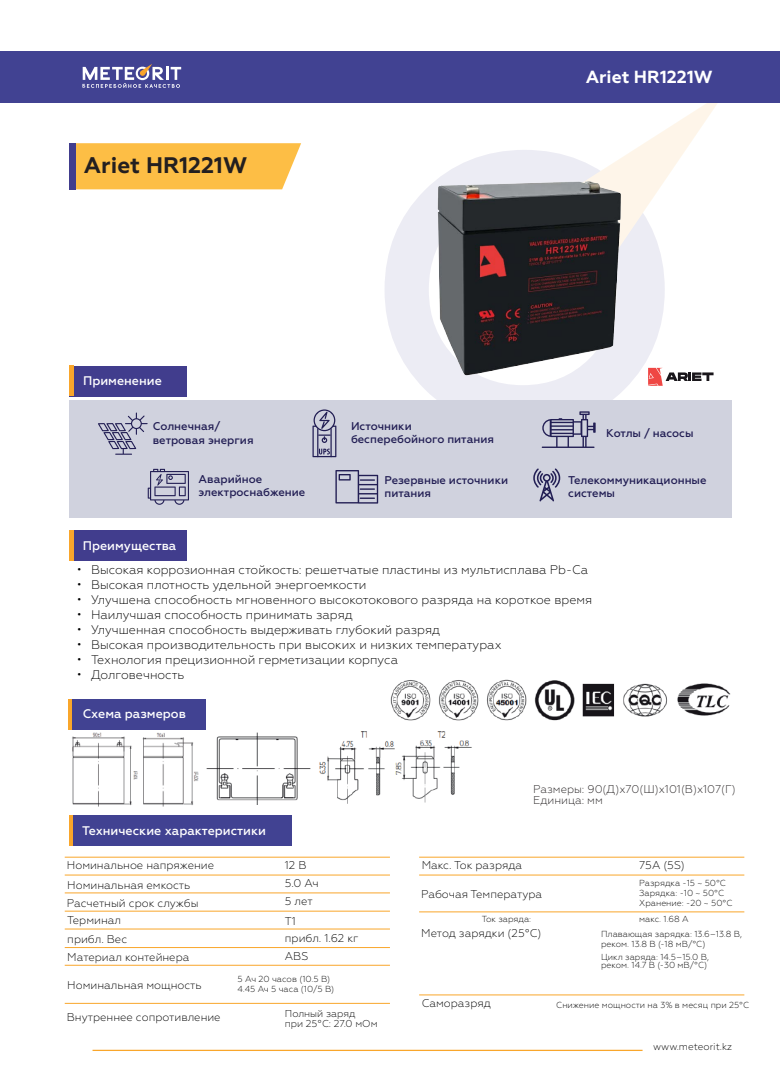
<style>
.page{position:relative;width:780px;height:1088px;background:#fff}
.page>*{position:absolute;margin:0;border:0;box-sizing:border-box;transform-origin:0 0}
.t1{font:700 22.5px "Geometria";color:#231f20}
.t2{font:700 17.5px "Geometria";color:#fff}
.t3{font:300 12.5px "Geometria";color:#000001}
.t4{font:500 12.5px "Geometria";color:#fff}
.t5{font:300 11.25px/17.2px "Geometria";color:#000001}
.t6{font:500 11.25px/13.5px "Geometria";color:#221e54}
.t7{font:300 11.25px/11.2px "Geometria";color:#231f20}
.t8{font:300 10px/10px "Geometria";color:#000001}
.t9{font:300 8.75px/10px "Geometria";color:#000001}
</style>
<div class="page">
<svg style="left:385px;top:161px;width:278px;height:239px;fill:#ececf4"></svg>
<svg style="left:469px;top:103px;width:249px;height:239px"></svg>
<div style="left:69px;top:400px;width:662px;height:118px;background:#d0d2de"></div>
<hr style="left:92px;top:1050px;width:550px;height:1px;background:#f9a62b">
<div style="left:0;top:51px;width:780px;height:52px;background:#414292"></div>
<svg style="left:82px;top:64px;width:99px;height:24px"></svg>
<div style="left:76px;top:143px;width:225px;height:46px;background:#fdbe45"></div>
<div style="left:69px;top:143px;width:7px;height:46px;background:#413d8d"></div>
<div style="left:69px;top:815px;width:222px;height:31px;background:#414292"></div>
<hr style="left:69px;top:815px;width:3px;height:31px;background:#f9a62b">
<svg style="left:648px;top:368px;width:65px;height:18px"></svg>
<div style="left:69px;top:531px;width:118px;height:30px;background:#413d8d"></div>
<div style="left:69px;top:531px;width:5px;height:30px;background:#f9a62b"></div>
<div style="left:69px;top:366px;width:117px;height:30px;background:#413d8d"></div>
<div style="left:69px;top:366px;width:5px;height:30px;background:#f9a62b"></div>
<div style="left:69px;top:699px;width:136px;height:31px;background:#414292"></div>
<hr style="left:69px;top:699px;width:3px;height:31px;background:#f9a62b">
<hr style="left:65px;top:857px;width:325px;height:1px;background:#f9a62b">
<hr style="left:65px;top:892px;width:325px;height:1px;background:#f9a62b">
<hr style="left:65px;top:875px;width:325px;height:1px;background:#f9a62b">
<hr style="left:65px;top:929px;width:325px;height:1px;background:#f9a62b">
<hr style="left:65px;top:947px;width:325px;height:1px;background:#f9a62b">
<hr style="left:65px;top:965px;width:325px;height:1px;background:#f9a62b">
<hr style="left:65px;top:911px;width:325px;height:1px;background:#f9a62b">
<hr style="left:65px;top:1003px;width:325px;height:1px;background:#f9a62b">
<hr style="left:419px;top:875px;width:325px;height:1px;background:#f9a62b">
<hr style="left:419px;top:911px;width:325px;height:1px;background:#f9a62b">
<hr style="left:419px;top:857px;width:325px;height:1px;background:#f9a62b">
<svg style="left:312px;top:409px;width:24px;height:48px"></svg>
<svg style="left:541px;top:411px;width:54px;height:37px"></svg>
<svg style="left:533px;top:468px;width:27px;height:33px"></svg>
<svg style="left:335px;top:470px;width:43px;height:34px"></svg>
<svg style="left:148px;top:469px;width:41px;height:36px"></svg>
<svg style="left:98px;top:412px;width:50px;height:43px"></svg>
<hr style="left:419px;top:994px;width:325px;height:1px;background:#f9a62b">
<img style="left:390px;top:679px;width:341px;height:42px">
<img style="left:72px;top:733px;width:127px;height:74px">
<div style="left:75px;top:759px;width:20px;height:9px;background:#fff"></div>
<img style="left:206px;top:732px;width:266px;height:73px">
<img style="left:422px;top:172px;width:211px;height:210px">
<h1 class="t1" style="left:84px;top:152px;width:165px">Ariet HR1221W</h1>
<p class="t4" style="left:83px;top:373px;width:80px">Применение</p>
<h2 class="t2" style="left:585px;top:66px;width:128px">Ariet HR1221W</h2>
<p class="t6" style="left:153px;top:420px;width:102px">Солнечная/ ветровая энергия</p>
<p class="t6" style="left:351px;top:419px;width:144px">Источники бесперебойного питания</p>
<p class="t6" style="left:606px;top:427px;width:89px">Котлы / насосы</p>
<p class="t6" style="left:384px;top:473px;width:125px">Резервные источники питания</p>
<p class="t6" style="left:199px;top:472px;width:108px">Аварийное электроснабжение</p>
<p class="t6" style="left:568px;top:473px;width:140px">Телекоммуникационные системы</p>
<p class="t4" style="left:83px;top:538px;width:95px">Преимущества</p>
<p class="t3" style="left:77px;top:562px;width:512px">• Высокая коррозионная стойкость: решетчатые пластины из мультисплава Pb-Ca</p>
<p class="t3" style="left:77px;top:577px;width:291px">• Высокая плотность удельной энергоемкости</p>
<p class="t3" style="left:77px;top:592px;width:517px">• Улучшена способность мгновенного высокотокового разряда на короткое время</p>
<p class="t3" style="left:77px;top:607px;width:277px">• Наилучшая способность принимать заряд</p>
<p class="t3" style="left:77px;top:622px;width:365px">• Улучшенная способность выдерживать глубокий разряд</p>
<p class="t3" style="left:77px;top:637px;width:426px">• Высокая производительность при высоких и низких температурах</p>
<p class="t3" style="left:77px;top:652px;width:323px">• Технология прецизионной герметизации корпуса</p>
<p class="t3" style="left:77px;top:667px;width:109px">• Долговечность</p>
<p class="t4" style="left:83px;top:707px;width:105px">Схема размеров</p>
<p class="t4" style="left:82px;top:823px;width:185px">Технические характеристики</p>
<p class="t5" style="left:67px;top:856px;width:149px">Номинальное напряжение</p>
<p class="t5" style="left:285px;top:856px;width:23px">12 В</p>
<p class="t5" style="left:67px;top:876px;width:124px">Номинальная емкость</p>
<p class="t5" style="left:285px;top:875px;width:35px">5.0 Ач</p>
<p class="t5" style="left:67px;top:894px;width:133px">Расчетный срок службы</p>
<p class="t5" style="left:285px;top:893px;width:29px">5 лет</p>
<p class="t5" style="left:67px;top:912px;width:55px">Терминал</p>
<p class="t5" style="left:285px;top:912px;width:75px">T1<br>прибл. 1.62 кг</p>
<p class="t9" style="left:237px;top:974px;width:98px">5 Ач 20 часов (10.5 В)<br>4.45 Ач 5 часа (10/5 B)</p>
<p class="t5" style="left:67px;top:930px;width:61px">прибл. Вес</p>
<p class="t5" style="left:67px;top:976px;width:136px">Номинальная мощность</p>
<p class="t5" style="left:67px;top:948px;width:124px">Материал контейнера</p>
<p class="t5" style="left:285px;top:947px;width:25px">ABS</p>
<p class="t5" style="left:67px;top:1008px;width:155px">Внутреннее сопротивление</p>
<p class="t8" style="left:285px;top:1008px;width:94px">Полный заряд<br>при 25°C: 27.0 мОм</p>
<p class="t7" style="left:533px;top:783px;width:204px">Размеры: 90(Д)x70(Ш)x101(В)x107(Г)<br>Единица: мм</p>
<p class="t5" style="left:421px;top:857px;width:102px">Макс. Ток разряда</p>
<p class="t5" style="left:639px;top:857px;width:47px">75A (5S)</p>
<p class="t9" style="left:639px;top:878px;width:95px">Разрядка -15 ~ 50°С<br>Зарядка: -10 ~ 50°С<br>Хранение: -20 ~ 50°С</p>
<p class="t5" style="left:421px;top:885px;width:122px">Рабочая Температура</p>
<p class="t5" style="left:421px;top:924px;width:122px">Метод зарядки (25°С)</p>
<p class="t9" style="left:481px;top:914px;width:51px">Ток заряда:</p>
<p class="t9" style="left:639px;top:914px;width:51px">макс. 1.68 А</p>
<p class="t9" style="left:601px;top:928px;width:142px">Плавающая зарядка: 13.6–13.8 В, реком. 13.8 В (-18 мВ/°C)</p>
<p class="t9" style="left:601px;top:952px;width:109px;line-height:8.8px">Цикл заряда: 14.5–15.0 В, реком. 14.7 В (-30 мВ/°C)</p>
<p class="t5" style="left:421px;top:994px;width:71px">Саморазряд</p>
<p class="t9" style="left:556px;top:1000px;width:194px">Снижение мощности на 3% в месяц при 25°C</p>
<p class="t8" style="left:653px;top:1042px;width:81px">www.meteorit.kz</p>
</div>
